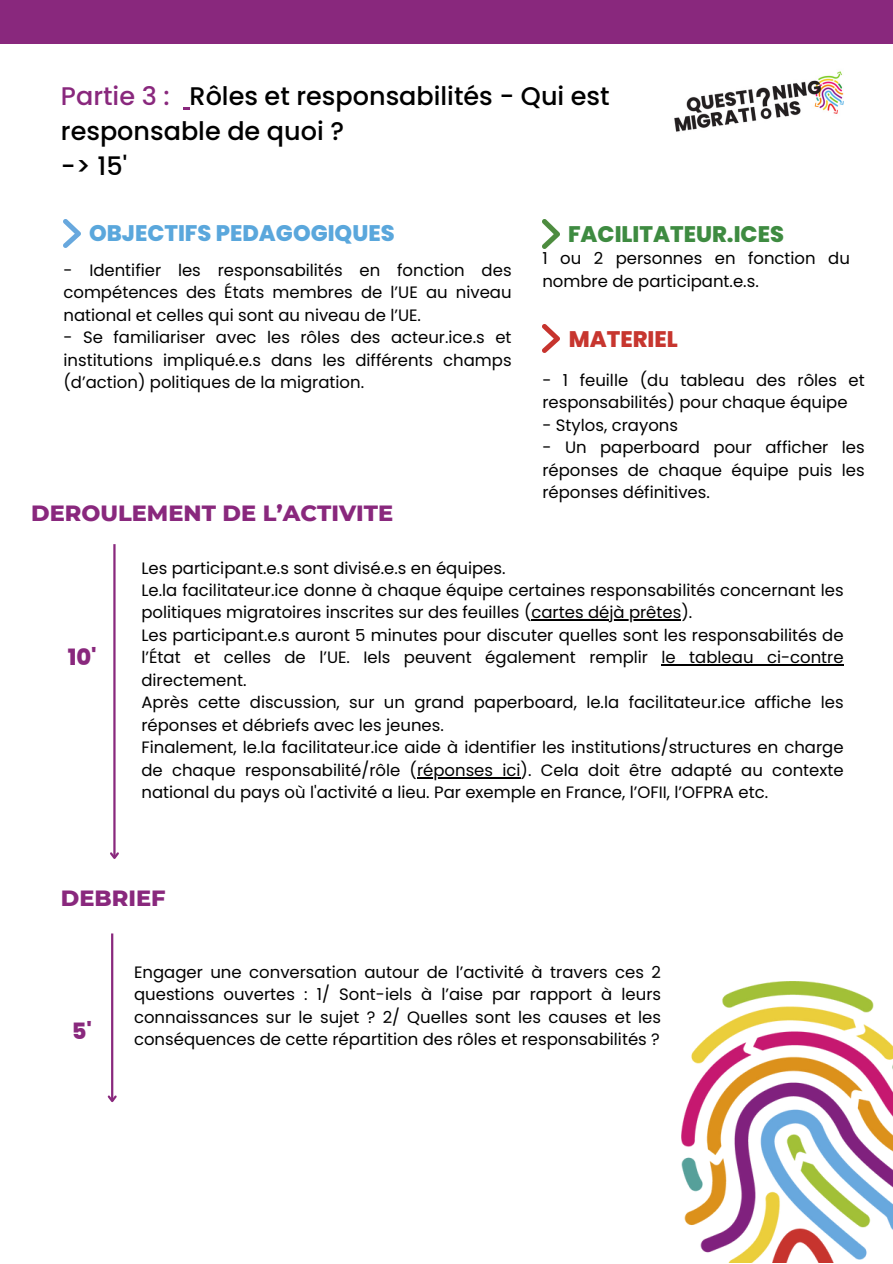
<style>
.page{position:relative;width:893px;height:1264px;background:#fff}
.page>*{position:absolute;margin:0;border:0;box-sizing:border-box;transform-origin:0 0}
.t1{font:500 25.5px/34.8px "Poppins";color:#000}
.t2{font:800 22.5px "Montserrat";color:#89287d}
.t3{font:800 22.5px "Poppins";color:#5aa7dc}
.t4{font:800 22.5px "Poppins";color:#3e8b41}
.t5{font:800 22.5px "Poppins";color:#c7362f}
.t6{font:800 22.5px "Poppins";color:#89287d}
.t7{font:16.5px/22.5px "Poppins";color:#000;text-align:justify}
.s1{color:#89287d}
</style>
<div class="page">
<img style="left:542px;top:220px;width:17px;height:28px">
<img style="left:64px;top:219px;width:17px;height:29px">
<img style="left:542px;top:325px;width:17px;height:28px">
<img style="left:681px;top:981px;width:211px;height:281px">
<hr style="left:531px;top:619px;width:150px;height:1px;background:#000">
<hr style="left:661px;top:664px;width:182px;height:1px;background:#000">
<hr style="left:417px;top:777px;width:103px;height:1px;background:#000">
<svg style="left:183px;top:108px;width:6px;height:2px"></svg>
<img style="left:674px;top:71px;width:170px;height:61px">
<hr style="left:111px;top:933px;width:2px;height:168px;background:#89287d">
<svg style="left:107px;top:1093px;width:10px;height:10px"></svg>
<hr style="left:113px;top:544px;width:3px;height:314px;background:#89287d">
<svg style="left:110px;top:850px;width:9px;height:9px"></svg>
<div style="left:0;top:0;width:892px;height:44px;background:#89287d"></div>
<p class="t1" style="left:61px;top:79px;width:550px"><span class="s1">Partie 3 :</span> Rôles et responsabilités - Qui est responsable de quoi ?</p>
<p class="t1" style="left:61px;top:149px;width:68px">-&gt; 15'</p>
<p class="t3" style="left:89px;top:218px;width:307px">OBJECTIFS PEDAGOGIQUES</p>
<p class="t4" style="left:568px;top:218px;width:217px">FACILITATEUR.ICES</p>
<p class="t7" style="left:542px;top:247px;width:309px">1 ou 2 personnes en fonction du nombre de participant.e.s.</p>
<p class="t5" style="left:568px;top:323px;width:111px">MATERIEL</p>
<p class="t7" style="left:542px;top:368px;width:324px">- 1 feuille (du tableau des rôles et responsabilités) pour chaque équipe</p>
<p class="t7" style="left:542px;top:413px;width:137px">- Stylos, crayons</p>
<p class="t7" style="left:542px;top:436px;width:324px">- Un paperboard pour afficher les réponses de chaque équipe puis les réponses définitives.</p>
<p class="t7" style="left:63px;top:259px;width:449px">- Identifier les responsabilités en fonction des compétences des États membres de l’UE au niveau national et celles qui sont au niveau de l’UE.</p>
<p class="t7" style="left:63px;top:326px;width:449px">- Se familiariser avec les rôles des acteur.ice.s et institutions impliqué.e.s dans les différents champs (d’action) politiques de la migration.</p>
<p class="t2" style="left:31px;top:498px;width:363px">DEROULEMENT DE L’ACTIVITE</p>
<p class="t6" style="left:68px;top:641px;width:30px">10'</p>
<p class="t7" style="left:141px;top:556px;width:365px">Les participant.e.s sont divisé.e.s en équipes.</p>
<p class="t7" style="left:141px;top:579px;width:703px">Le.la facilitateur.ice donne à chaque équipe certaines responsabilités concernant les politiques migratoires inscrites sur des feuilles (cartes déjà prêtes).</p>
<p class="t7" style="left:141px;top:624px;width:703px">Les participant.e.s auront 5 minutes pour discuter quelles sont les responsabilités de l’État et celles de l’UE. Iels peuvent également remplir le tableau ci-contre directement.</p>
<p class="t7" style="left:141px;top:691px;width:703px">Après cette discussion, sur un grand paperboard, le.la facilitateur.ice affiche les réponses et débriefs avec les jeunes.</p>
<p class="t7" style="left:141px;top:736px;width:703px">Finalement, le.la facilitateur.ice aide à identifier les institutions/structures en charge de chaque responsabilité/rôle (réponses ici). Cela doit être adapté au contexte national du pays où l'activité a lieu. Par exemple en France, l’OFII, l’OFPRA etc.</p>
<p class="t2" style="left:61px;top:884px;width:106px">DEBRIEF</p>
<p class="t6" style="left:72px;top:1015px;width:22px">5'</p>
<p class="t7" style="left:134px;top:960px;width:528px">Engager une conversation autour de l’activité à travers ces 2 questions ouvertes : 1/ Sont-iels à l’aise par rapport à leurs connaissances sur le sujet ? 2/ Quelles sont les causes et les conséquences de cette répartition des rôles et responsabilités ?</p>
</div>
